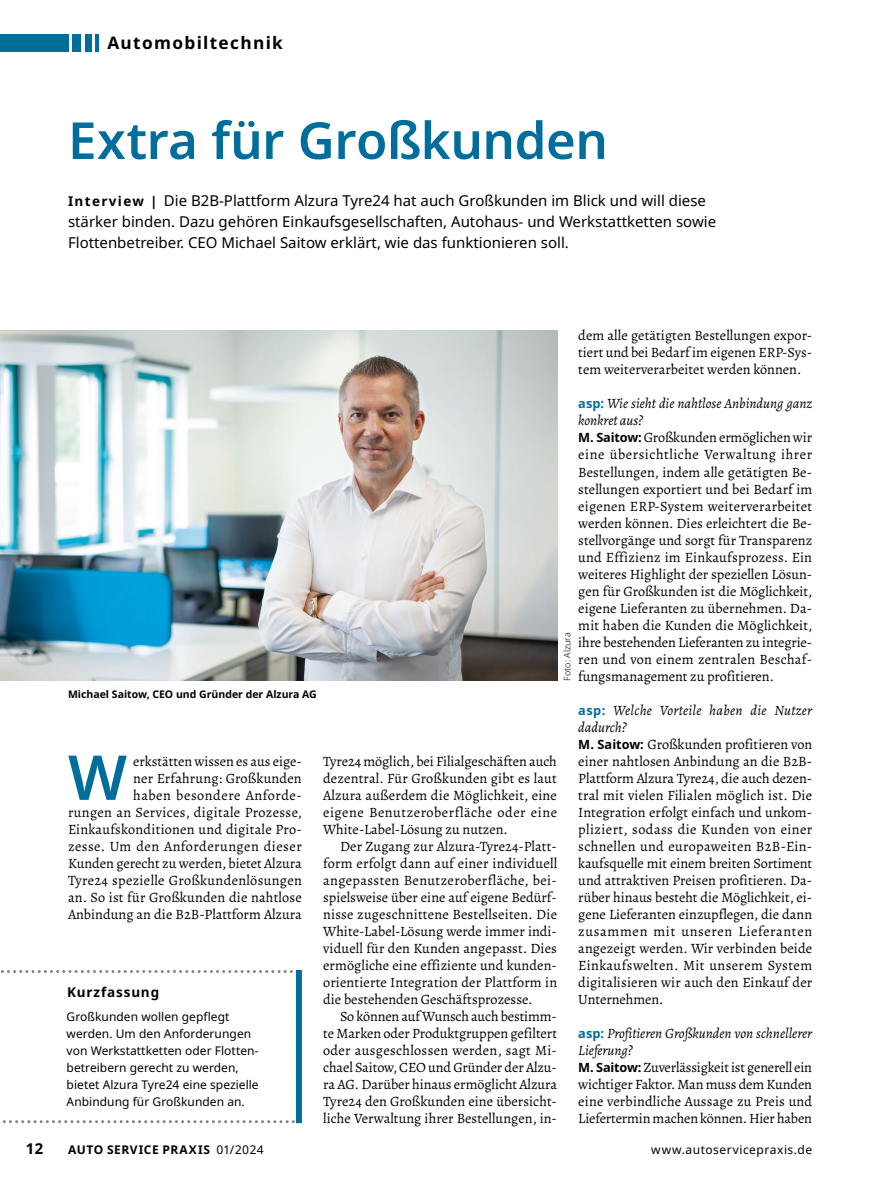
<style>
.page{position:relative;width:893px;height:1187px;background:#fff}
.page>*{position:absolute;margin:0;border:0;box-sizing:border-box;transform-origin:0 0}
.Para_GT_Initial_3Z{font:600 61.95px "Noto Sans";color:#006e9c}
.Title_34pt{font:600 51px "Noto Sans";letter-spacing:-.01em;color:#006e9c}
.Category_Rubrik{font:17.25px "Noto Sans Bold 2";letter-spacing:.075em;color:#000}
.Trailer_Vorspann{font:15px/21px "Noto Sans Regular 2";color:#000}
.t1{font:700 15px "Noto Sans";color:#000}
.Para_Answer_x{font:14.25px/17px "Alegreya";letter-spacing:.005em;color:#000;text-align:justify}
.Para_GT_Einzug{font:14.25px/17px "Alegreya";color:#000;text-align:justify}
.Para_GT_Initial_3Z-2{font:14.25px/17px "Alegreya";letter-spacing:.015em;color:#000;text-align:justify}
.Para_Question_Heftfarbe{font:italic 14.25px/17px "Alegreya";color:#000}
.Para_Question_Heftfarbe-2{font:italic 14.25px/17px "Alegreya";letter-spacing:.02em;color:#000}
.Box_Heading_Überschrift_Kurzfassung{font:13.5px "Noto Sans Bold 2";letter-spacing:.06em;color:#000}
.Para_Box_Standard{font:12px/17px "Noto Sans Regular 2";letter-spacing:.005em;color:#000}
.t2{font:700 12px "Noto Sans";letter-spacing:.05em;color:#000}
.Para_Box_Standard-2{font:12px "Noto Sans Regular 2";letter-spacing:.04em;color:#000}
.Image_Caption_Biti_Schwarz{font:10.5px "Noto Sans Bold 2";color:#000}
.Image_Source_Bildquelle_links{font:300 9px "Noto Sans";color:#000}
.s1{font-family:"Noto Sans Bold 2";font-size:13.5px}
.s2{font-family:"Noto Sans Bold 2";font-style:normal;font-size:12.75px;color:#006e9c}
.s3{font-family:"Noto Sans Bold 2";font-size:12.75px}
.s4{font-weight:400}
</style>
<div class="page">
<hr style="left:96px;top:34px;width:3px;height:17px;background:#006e9c">
<div style="left:72px;top:34px;width:9px;height:17px;background:#006e9c"></div>
<div style="left:85px;top:34px;width:6px;height:17px;background:#006e9c"></div>
<div style="left:0;top:34px;width:68px;height:17px;background:#006e9c"></div>
<svg style="left:0;top:970px;width:296px;height:153px"></svg>
<div style="left:296px;top:969px;width:6px;height:154px;background:#006e9c"></div>
<img style="left:0;top:331px;width:557px;height:349px">
<p class="Category_Rubrik" style="left:107px;top:33px;width:177px">Automobiltechnik</p>
<p class="Title_34pt" style="left:68px;top:111px;width:541px">Extra für Großkunden</p>
<p class="Trailer_Vorspann" style="left:68px;top:190px;width:650px"><span class="s1">Interview |</span> Die B2B-Plattform Alzura Tyre24 hat auch Großkunden im Blick und will diese stärker binden. Dazu gehören Einkaufsgesellschaften, Autohaus- und Werkstattketten sowie<br>Flottenbetreiber. CEO Michael Saitow erklärt, wie das funktionieren soll.</p>
<p class="Para_GT_Einzug" style="left:578px;top:327px;width:235px">dem alle getätigten Bestellungen expor&shy;tiert und bei Bedarf im eigenen ERP-Sys&shy;tem weiterverarbeitet werden können.</p>
<p class="Para_Question_Heftfarbe" style="left:578px;top:395px;width:235px"><span class="s2">asp:</span> Wie sieht die nahtlose Anbindung ganz konkret aus?</p>
<p class="Para_Answer_x" style="left:578px;top:429px;width:236px"><span class="s3">M. Saitow:</span> Großkunden ermöglichen wir eine übersichtliche Verwaltung ihrer Bestellungen, indem alle getätigten Be&shy;stellungen exportiert und bei Bedarf im eigenen ERP-System weiterverarbeitet werden können. Dies erleichtert die Be&shy;stellvorgänge und sorgt für Transparenz und Effizienz im Einkaufsprozess. Ein weiteres Highlight der speziellen Lösun&shy;gen für Großkunden ist die Möglichkeit, eigene Lieferanten zu übernehmen. Da&shy;mit haben die Kunden die Möglichkeit, ihre bestehenden Lieferanten zu integrie&shy;ren und von einem zentralen Beschaf&shy;fungsmanagement zu profitieren.</p>
<p class="Para_Question_Heftfarbe-2" style="left:578px;top:701px;width:235px"><span class="s2">asp:</span> Welche Vorteile haben die Nutzer dadurch?</p>
<p class="Para_Answer_x" style="left:578px;top:735px;width:235px;text-align:left"><span class="s3">M. Saitow:</span> Großkunden profitieren von einer nahtlosen Anbindung an die B2B-Plattform Alzura Tyre24, die auch dezen&shy;tral mit vielen Filialen möglich ist. Die Integration erfolgt einfach und unkom&shy;pliziert, sodass die Kunden von einer schnellen und europaweiten B2B-Ein&shy;kaufsquelle mit einem breiten Sortiment und attraktiven Preisen profitieren. Da&shy;rüber hinaus besteht die Möglichkeit, ei&shy;gene Lieferanten einzupflegen, die dann zusammen mit unseren Lieferanten angezeigt werden. Wir verbinden beide Einkaufswelten. Mit unserem System digitalisieren wir auch den Einkauf der Unternehmen.</p>
<p class="Para_Question_Heftfarbe" style="left:578px;top:1024px;width:235px"><span class="s2">asp:</span> Profitieren Großkunden von schnellerer<br>Lieferung?</p>
<p class="Para_Answer_x" style="left:578px;top:1058px;width:235px"><span class="s3">M. Saitow:</span> Zuverlässigkeit ist generell ein wichtiger Faktor. Man muss dem Kunden eine verbindliche Aussage zu Preis und Liefertermin machen können. Hier haben</p>
<p class="Image_Source_Bildquelle_links" style="left:562px;top:680px;width:50px;rotate:-90deg">Foto: Alzura</p>
<p class="Image_Caption_Biti_Schwarz" style="left:68px;top:688px;width:250px">Michael Saitow, CEO und Gründer der Alzura AG</p>
<p class="Para_GT_Initial_3Z-2" style="left:68px;top:752px;width:236px;text-align:right">erkstätten wissen es aus eige-<br>ner Erfahrung: Großkunden<br>haben besondere Anforde-<br>rungen an Services, digitale Prozesse, Einkaufskonditionen und digitale Pro&shy;zesse. Um den Anforderungen dieser Kunden gerecht zu werden, bietet Alzura Tyre24 spezielle Großkundenlösungen an. So ist für Großkunden die nahtlose Anbindung an die B2B-Plattform Alzura</p>
<p class="Para_GT_Initial_3Z-2" style="left:323px;top:752px;width:235px">Tyre24 möglich, bei Filialgeschäften auch dezentral. Für Großkunden gibt es laut Alzura außerdem die Möglichkeit, eine eigene Benutzeroberfläche oder eine White-Label-Lösung zu nutzen.</p>
<p class="Para_GT_Einzug" style="left:323px;top:837px;width:235px;text-indent:17px">Der Zugang zur Alzura-Tyre24-Platt&shy;form erfolgt dann auf einer individuell angepassten Benutzeroberfläche, bei&shy;spielsweise über eine auf eigene Bedürf&shy;nisse zugeschnittene Bestellseiten. Die White-Label-Lösung werde immer indi&shy;viduell für den Kunden angepasst. Dies ermögliche eine effiziente und kunden&shy;orientierte Integration der Plattform in die bestehenden Geschäftsprozesse.</p>
<p class="Para_GT_Einzug" style="left:323px;top:1007px;width:235px;text-indent:17px">So können auf Wunsch auch bestimm&shy;te Marken oder Produktgruppen gefiltert oder ausgeschlossen werden, sagt Mi&shy;chael Saitow, CEO und Gründer der Alzu&shy;ra AG. Darüber hinaus ermöglicht Alzura Tyre24 den Großkunden eine übersicht&shy;liche Verwaltung ihrer Bestellungen, in-</p>
<p class="Para_GT_Initial_3Z" style="left:68px;top:742px;width:60px">W</p>
<p class="Box_Heading_Überschrift_Kurzfassung" style="left:67px;top:984px;width:94px">Kurzfassung</p>
<p class="Para_Box_Standard" style="left:67px;top:1008px;width:194px">Großkunden wollen gepflegt werden. Um den Anforderungen von Werkstattketten oder Flotten&shy;betreibern gerecht zu werden, bietet Alzura Tyre24 eine spezielle<br>Anbindung für Großkunden an.</p>
<p class="t1" style="left:27px;top:1139px;width:18px">12</p>
<p class="t2" style="left:68px;top:1142px;width:197px">AUTO SERVICE PRAXIS <span class="s4">01/2024</span></p>
<p class="Para_Box_Standard-2" style="left:651px;top:1142px;width:162px">www.autoservicepraxis.de</p>
</div>
